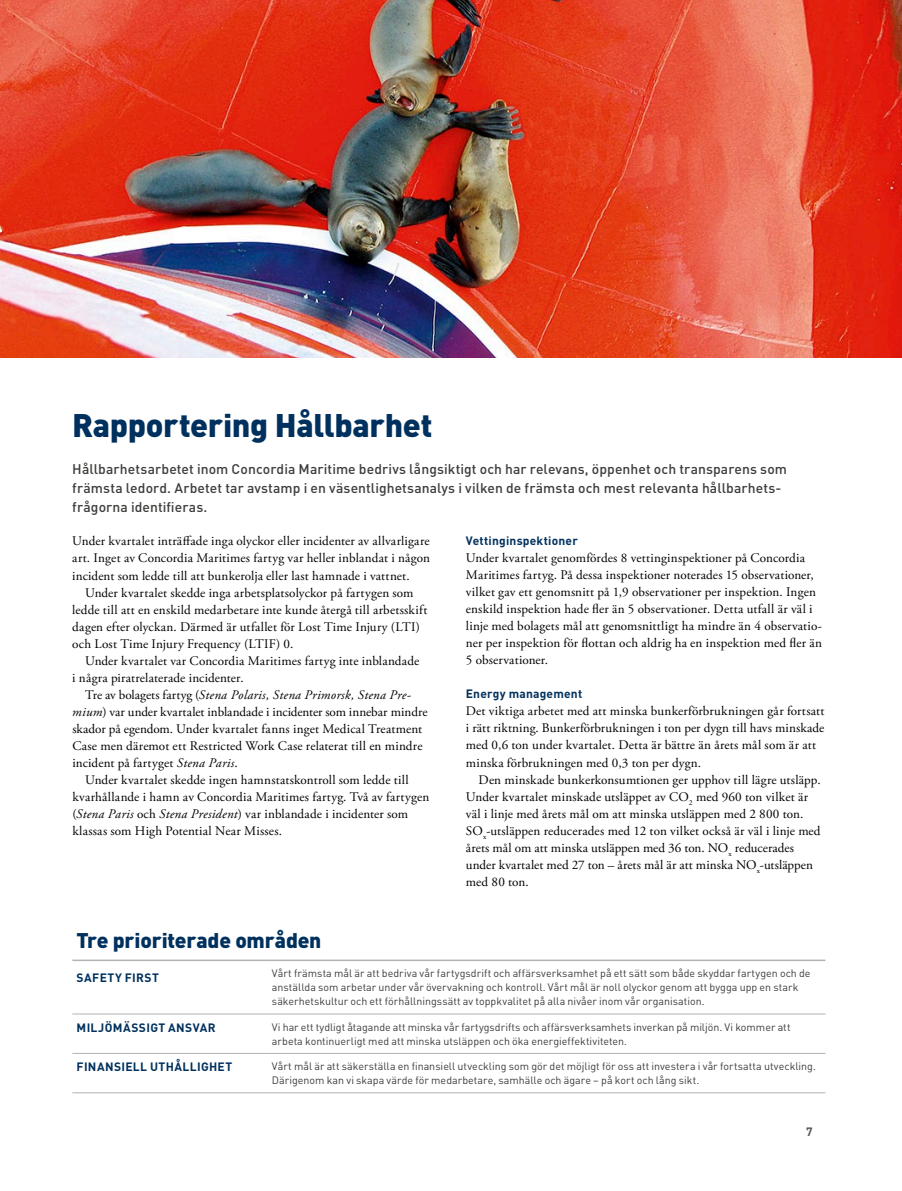
<style>
.page{position:relative;width:902px;height:1191px;background:#fff}
.page>*{position:absolute;margin:0;border:0;box-sizing:border-box;transform-origin:0 0}
.t1{font:900 32.25px "DINOT";letter-spacing:-.01em;color:#00315e}
.t2{font:900 21px "DINOT";letter-spacing:-.01em;color:#00315e}
.t3{font:500 13.8px/18.8px "DINOT";letter-spacing:.005em;color:#3c3c3a}
.t4{font:13.2px/17px "Adobe Garamond Pro";letter-spacing:.01em;color:#000}
.t5{font:700 12px "DINOT";letter-spacing:.025em;color:#00315e}
.t6{font:700 12px "DINOT";color:#565655}
.t7{font:10.65px/14.2px "DINOT";color:#3c3c3a}
.s1{font-style:italic}
</style>
<div class="page">
<img style="left:0;top:0;width:901px;height:357px">
<hr style="left:72px;top:1013px;width:198px;height:1px;background:#b2b2b2">
<hr style="left:270px;top:1013px;width:555px;height:1px;background:#b2b2b2">
<hr style="left:72px;top:1053px;width:198px;height:1px;background:#b2b2b2">
<hr style="left:270px;top:1053px;width:555px;height:1px;background:#b2b2b2">
<hr style="left:72px;top:1092px;width:198px;height:1px;background:#b2b2b2">
<hr style="left:270px;top:1092px;width:555px;height:1px;background:#b2b2b2">
<hr style="left:72px;top:959px;width:198px;height:2px;background:#b2b2b2">
<hr style="left:270px;top:959px;width:555px;height:2px;background:#b2b2b2">
<h1 class="t1" style="left:72px;top:404px;width:361px">Rapportering Hållbarhet</h1>
<p class="t3" style="left:72px;top:459px;width:716px">Hållbarhetsarbetet inom Concordia Maritime bedrivs långsiktigt och har relevans, öppenhet och transparens som främsta ledord. Arbetet tar avstamp i en väsentlighetsanalys i vilken de främsta och mest relevanta hållbarhets&shy;frågorna identifieras.</p>
<p class="t4" style="left:72px;top:533px;width:359px;text-align:justify">Under kvartalet inträffade inga olyckor eller incidenter av allvarligare art. Inget av Concordia Maritimes fartyg var heller inblandat i någon incident som ledde till att bunkerolja eller last hamnade i vattnet.</p>
<p class="t4" style="left:72px;top:584px;width:356px;text-indent:13px">Under kvartalet skedde inga arbetsplatsolyckor på fartygen som ledde till att en enskild medarbetare inte kunde återgå till arbetsskift dagen efter olyckan. Därmed är utfallet för Lost Time Injury (LTI) och Lost Time Injury Frequency (LTIF) 0.</p>
<p class="t4" style="left:72px;top:652px;width:348px;text-indent:13px">Under kvartalet var Concordia Maritimes fartyg inte inblandade i några piratrelaterade incidenter.</p>
<p class="t4" style="left:72px;top:686px;width:357px;text-indent:13px">Tre av bolagets fartyg (<span class="s1">Stena Polaris, Stena Primorsk, Stena Pre&shy;mium</span>) var under kvartalet inblandade i incidenter som innebar mindre skador på egendom. Under kvartalet fanns inget Medical Treatment Case men däremot ett Restricted Work Case relaterat till en mindre incident på fartyget <span class="s1">Stena Paris</span>.</p>
<p class="t4" style="left:72px;top:771px;width:358px;text-indent:13px">Under kvartalet skedde ingen hamnstatskontroll som ledde till kvarhållande i hamn av Concordia Maritimes fartyg. Två av fartygen (<span class="s1">Stena Paris</span> och <span class="s1">Stena President</span>) var inblandade i incidenter som klassas som High Potential Near Misses.</p>
<p class="t5" style="left:466px;top:532px;width:113px">Vettinginspektioner</p>
<p class="t4" style="left:466px;top:550px;width:357px">Under kvartalet genomfördes 8 vettinginspektioner på Concordia Maritimes fartyg. På dessa inspektioner noterades 15 observationer, vilket gav ett genomsnitt på 1,9 observationer per inspektion. Ingen enskild inspektion hade fler än 5 observationer. Detta utfall är väl i linje med bolagets mål att genomsnittligt ha mindre än 4 observatio&shy;ner per inspektion för flottan och aldrig ha en inspektion med fler än 5 observationer.</p>
<p class="t5" style="left:466px;top:686px;width:118px">Energy management</p>
<p class="t4" style="left:466px;top:703px;width:360px">Det viktiga arbetet med att minska bunkerförbrukningen går fortsatt i rätt riktning. Bunkerförbrukningen i ton per dygn till havs minskade med 0,6 ton under kvartalet. Detta är bättre än årets mål som är att minska förbrukningen med 0,3 ton per dygn.</p>
<p class="t4" style="left:466px;top:771px;width:356px;text-indent:13px">Den minskade bunkerkonsumtionen ger upphov till lägre utsläpp.<br>Under kvartalet minskade utsläppet av CO<sub>2</sub> med 960 ton vilket är väl i linje med årets mål om att minska utsläppen med 2 800 ton.<br>SO<sub>x</sub>-utsläppen reducerades med 12 ton vilket också är väl i linje med årets mål om att minska utsläppen med 36 ton. NO<sub>x</sub> reducerades under kvartalet med 27 ton – årets mål är att minska NO<sub>x</sub>-utsläppen med 80 ton.</p>
<h2 class="t2" style="left:77px;top:925px;width:246px">Tre prioriterade områden</h2>
<p class="t5" style="left:77px;top:969px;width:84px">SAFETY FIRST</p>
<p class="t7" style="left:272px;top:965px;width:540px">Vårt främsta mål är att bedriva vår fartygsdrift och affärsverksamhet på ett sätt som både skyddar fartygen och de anställda som arbetar under vår övervakning och kontroll. Vårt mål är noll olyckor genom att bygga upp en stark säkerhetskultur och ett förhållningssätt av toppkvalitet på alla nivåer inom vår organisation.</p>
<p class="t5" style="left:77px;top:1019px;width:140px">MILJÖMÄSSIGT ANSVAR</p>
<p class="t7" style="left:272px;top:1019px;width:520px">Vi har ett tydligt åtagande att minska vår fartygsdrifts och affärsverksamhets inverkan på miljön. Vi kommer att arbeta kontinuerligt med att minska utsläppen och öka energieffektiviteten.</p>
<p class="t5" style="left:77px;top:1058px;width:157px">FINANSIELL UTHÅLLIGHET</p>
<p class="t7" style="left:272px;top:1058px;width:545px">Vårt mål är att säkerställa en finansiell utveckling som gör det möjligt för oss att investera i vår fortsatta utveckling.<br>Därigenom kan vi skapa värde för medarbetare, samhälle och ägare – på kort och lång sikt.</p>
<p class="t6" style="left:806px;top:1123px;width:8px">7</p>
</div>
